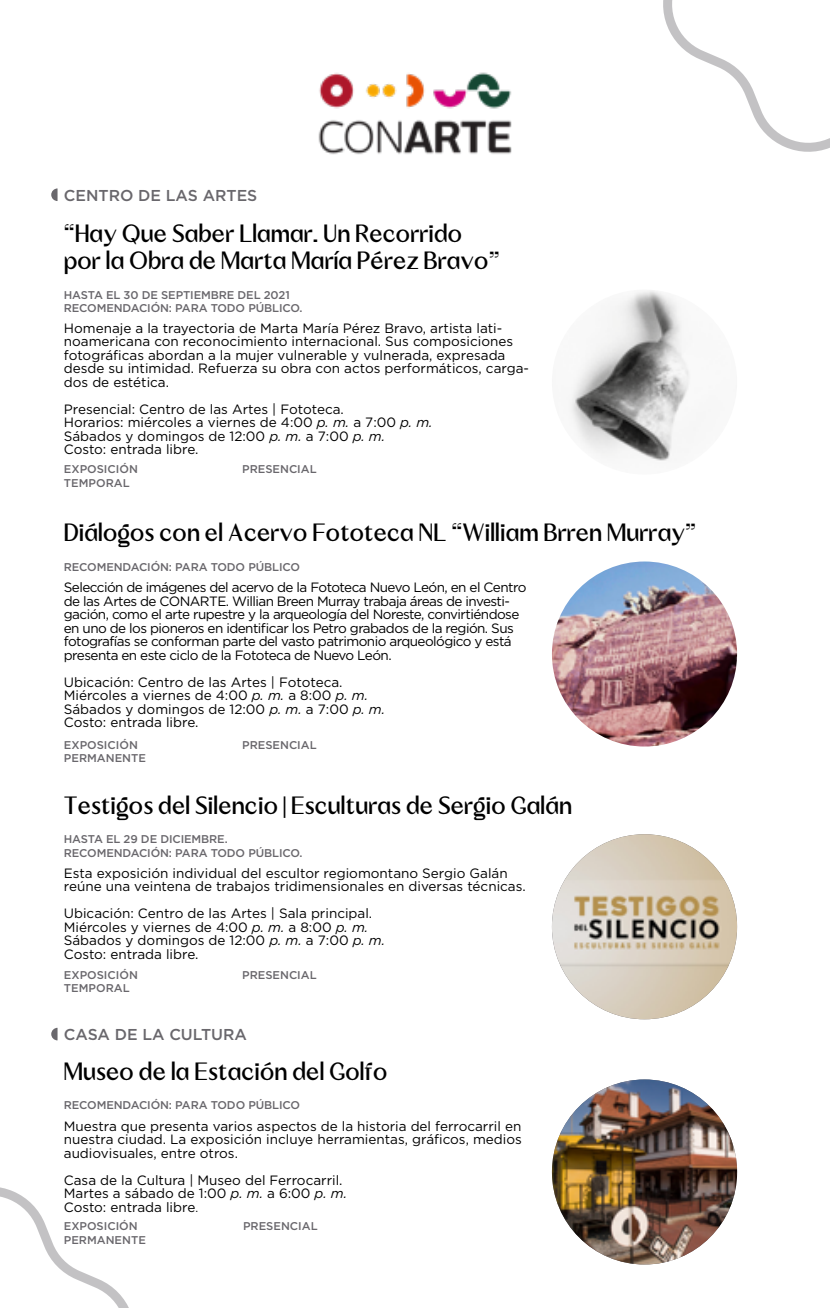
<style>
.page{position:relative;width:830px;height:1308px;background:#fff}
.page>*{position:absolute;margin:0;border:0;box-sizing:border-box;transform-origin:0 0}
.t1{font:24.75px/27px "NT Cramer";color:#000}
.t2{font:500 15.75px "Gotham";color:#69676c}
.t3{font:13.5px/13.5px "Gotham";color:#000}
.t4{font:13.5px/13.5px "Gotham";letter-spacing:-.04em;color:#000}
.t5{font:500 11.25px/13.5px "Gotham";letter-spacing:-.01em;color:#69676c}
.s1{font-style:italic}
.s2{font-size:11.25px}
</style>
<div class="page">
<img style="left:551px;top:289px;width:185px;height:185px;border-radius:92px">
<img style="left:551px;top:561px;width:185px;height:185px;border-radius:92px">
<img style="left:551px;top:834px;width:185px;height:185px;border-radius:92px">
<img style="left:551px;top:1079px;width:185px;height:185px;border-radius:92px">
<img style="left:318px;top:72px;width:194px;height:83px">
<svg style="left:51px;top:188px;width:6px;height:13px"></svg>
<svg style="left:51px;top:1027px;width:6px;height:13px"></svg>
<svg style="left:663px;top:0;width:166px;height:152px"></svg>
<svg style="left:0;top:1187px;width:129px;height:120px"></svg>
<p class="t2" style="left:64px;top:185px;width:195px">CENTRO DE LAS ARTES</p>
<h1 class="t1" style="left:64px;top:220px;width:437px">“Hay Que Saber Llamar. Un Recorrido por la Obra de Marta María Pérez Bravo”</h1>
<p class="t5" style="left:64px;top:288px;width:240px">HASTA EL 30 DE SEPTIEMBRE DEL 2021<br>RECOMENDACIÓN: PARA TODO PÚBLICO.</p>
<p class="t3" style="left:64px;top:321px;width:466px">Homenaje a la trayectoria de Marta María Pérez Bravo, artista lati&shy;noamericana con reconocimiento internacional. Sus composiciones fotográficas abordan a la mujer vulnerable y vulnerada, expresada desde su intimidad. Refuerza su obra con actos performáticos, carga&shy;dos de estética.</p>
<p class="t3" style="left:64px;top:402px;width:370px">Presencial: Centro de las Artes | Fototeca.<br>Horarios: miércoles a viernes de 4:00 <span class="s1">p. m.</span> a 7:00 <span class="s1">p. m.<br></span>Sábados y domingos de 12:00 <span class="s1">p. m.</span> a 7:00 <span class="s1">p. m.<br></span>Costo: entrada libre.</p>
<p class="t5" style="left:64px;top:462px;width:75px">EXPOSICIÓN<br>TEMPORAL</p>
<p class="t5" style="left:242px;top:462px;width:76px">PRESENCIAL</p>
<h1 class="t1" style="left:64px;top:519px;width:634px">Diálogos con el Acervo Fototeca NL “William Brren Murray”</h1>
<p class="t5" style="left:64px;top:559px;width:238px">RECOMENDACIÓN: PARA TODO PÚBLICO</p>
<p class="t4" style="left:64px;top:580px;width:464px">Selección de imágenes del acervo de la Fototeca Nuevo León, en el Centro de las Artes de CONARTE. Willian Breen Murray trabaja áreas de investi&shy;gación, como el arte rupestre y la arqueología del Noreste, convirtiéndose en uno de los pioneros en identificar los Petro grabados de la región. Sus fotografías se conforman parte del vasto patrimonio arqueológico y está presenta en este ciclo de la Fototeca de Nuevo León.</p>
<p class="t3" style="left:64px;top:675px;width:323px">Ubicación: Centro de las Artes | Fototeca.<br>Miércoles a viernes de 4:00 <span class="s1">p. m.</span> a 8:00 <span class="s1">p. m.<br></span>Sábados y domingos de 12:00 <span class="s1">p. m.</span> a 7:00 <span class="s1">p. m.<br></span>Costo: entrada libre.</p>
<p class="t5" style="left:64px;top:738px;width:83px">EXPOSICIÓN<br>PERMANENTE</p>
<p class="t5" style="left:242px;top:738px;width:76px">PRESENCIAL</p>
<h1 class="t1" style="left:64px;top:791px;width:509px">Testigos del Silencio | Esculturas de Sergio Galán</h1>
<p class="t5" style="left:64px;top:832px;width:240px">HASTA EL 29 DE DICIEMBRE.<br>RECOMENDACIÓN: PARA TODO PÚBLICO.</p>
<p class="t3" style="left:64px;top:866px;width:463px">Esta exposición individual del escultor regiomontano Sergio Galán reú ne una veintena de trabajos tridimensionales en diversas técnicas.</p>
<p class="t3" style="left:64px;top:906px;width:323px">Ubicación: Centro de las Artes | Sala principal.<br>Miércoles y viernes de 4:00 <span class="s1">p. m.</span> a 8:00 <span class="s1">p. m.<br></span>Sábados y domingos de 12:00 <span class="s1">p. m.</span> a 7:00 <span class="s1">p. m.<br></span>Costo: entrada libre.</p>
<p class="t5" style="left:64px;top:967px;width:75px">EXPOSICIÓN<br>TEMPORAL</p>
<p class="t5" style="left:242px;top:967px;width:76px">PRESENCIAL</p>
<p class="t2" style="left:64px;top:1024px;width:185px">CASA DE LA CULTURA</p>
<h1 class="t1" style="left:64px;top:1058px;width:325px">Museo de la Estación del Golfo</h1>
<p class="t5" style="left:64px;top:1098px;width:238px">RECOMENDACIÓN: PARA TODO PÚBLICO</p>
<p class="t3" style="left:64px;top:1119px;width:459px;text-align:justify">Muestra que presenta varios aspectos de la historia del ferrocarril en nuestra ciudad. La exposición incluye herramientas, gráficos, medios audiovisuales, entre otros.</p>
<p class="t3" style="left:64px;top:1173px;width:285px">Casa de la Cultura | Museo del Ferrocarril.<br>Martes a sábado de 1:00 <span class="s1">p. m.</span> a 6:00 <span class="s1">p. m.<br></span>Costo: entrada libre<span class="s2">.</span></p>
<p class="t5" style="left:64px;top:1219px;width:83px">EXPOSICIÓN<br>PERMANENTE</p>
<p class="t5" style="left:243px;top:1219px;width:76px">PRESENCIAL</p>
</div>
